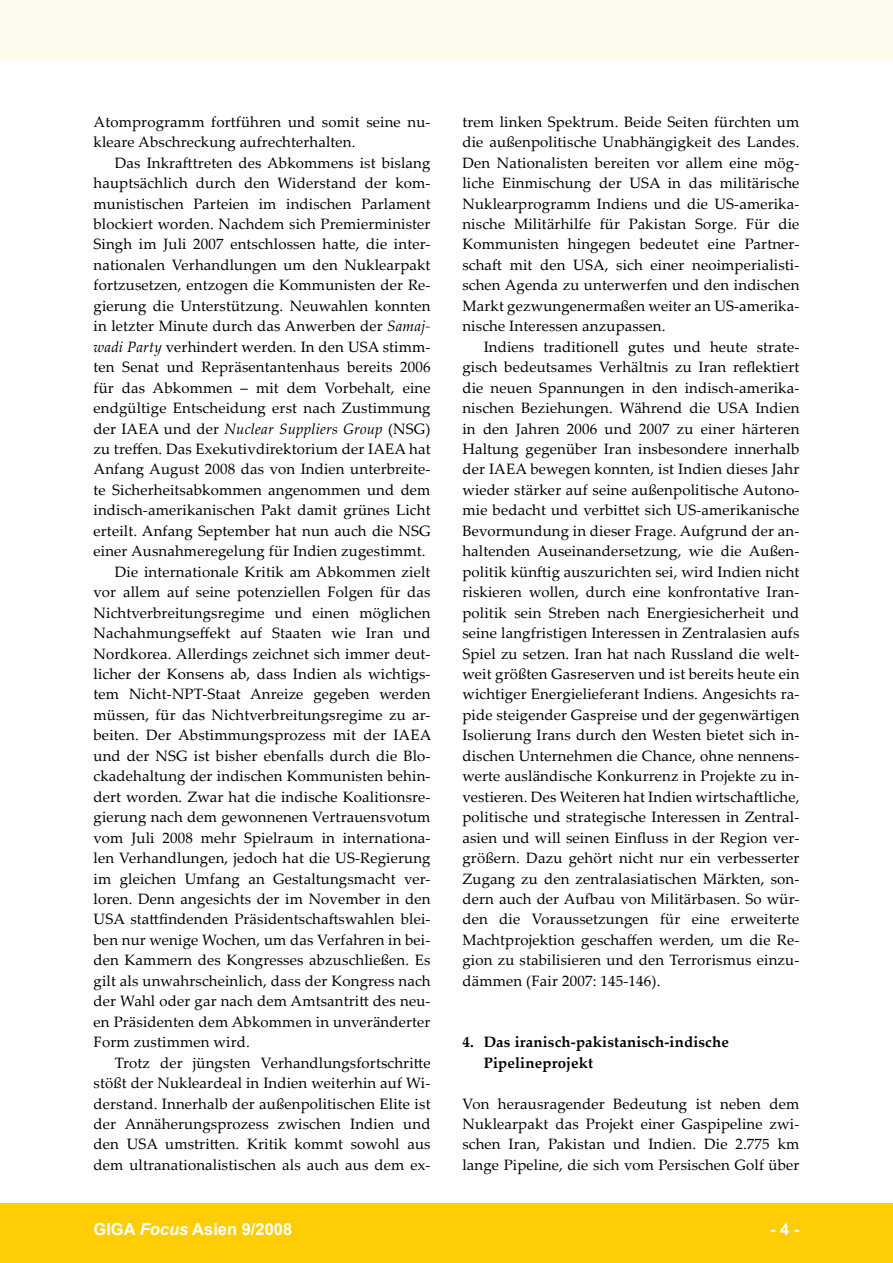
<style>
.page{position:relative;width:893px;height:1263px;background:#fff}
.page>*{position:absolute;margin:0;border:0;box-sizing:border-box;transform-origin:0 0}
.t1{font:700 16.5px "Arial";color:#fff}
.t2{font:15px/20.4px "Palatino Linotype";letter-spacing:.01em;color:#000;text-align:justify}
.t3{font:700 15px/20.4px "Palatino Linotype";letter-spacing:.01em;color:#000}
.t4{font:italic 15px "Palatino Linotype";letter-spacing:.01em;color:#000}
.s1{font-style:italic}
.s2{font-style:normal}
</style>
<div class="page">
<div style="left:0;top:1203px;width:893px;height:60px;background:#fecd04"></div>
<div style="left:0;top:1px;width:893px;height:59px;background:#fffaed"></div>
<p class="t2" style="left:94px;top:111px;width:338px">Atomprogramm fortführen und somit seine nu&shy;kleare Abschreckung aufrechterhalten.</p>
<p class="t2" style="left:115px;top:152px;width:317px">Das Inkrafttreten des Abkommens ist bislang</p>
<p class="t2" style="left:94px;top:172px;width:338px">hauptsächlich durch den Widerstand der kom-</p>
<p class="t2" style="left:94px;top:193px;width:338px">munistischen Parteien im indischen Parlament</p>
<p class="t2" style="left:94px;top:213px;width:338px">blockiert worden. Nachdem sich Premierminister</p>
<p class="t2" style="left:94px;top:234px;width:338px">Singh im Juli 2007 entschlossen hatte, die inter-</p>
<p class="t2" style="left:94px;top:254px;width:338px">nationalen Verhandlungen um den Nuklearpakt</p>
<p class="t2" style="left:94px;top:274px;width:338px">fortzusetzen, entzogen die Kommunisten der Re-</p>
<p class="t2" style="left:94px;top:295px;width:338px">gierung die Unterstützung. Neuwahlen konnten</p>
<p class="t2" style="left:94px;top:315px;width:338px">in letzter Minute durch das Anwerben der <span class="s1">Samaj-</span></p>
<p class="t2" style="left:94px;top:336px;width:338px"><span class="s1">wadi Party</span> verhindert werden. In den USA stimm-</p>
<p class="t2" style="left:94px;top:356px;width:338px">ten Senat und Repräsentantenhaus bereits 2006</p>
<p class="t2" style="left:94px;top:377px;width:339px">für das Abkommen – mit dem Vorbehalt, eine</p>
<p class="t2" style="left:94px;top:397px;width:338px">endgültige Entscheidung erst nach Zustimmung</p>
<p class="t4" style="left:94px;top:418px;width:338px"><span class="s2">der IAEA und der</span> Nuclear Suppliers Group <span class="s2">(NSG)</span></p>
<p class="t2" style="left:94px;top:438px;width:339px">zu treffen. Das Exekutivdirektorium der IAEA hat</p>
<p class="t2" style="left:94px;top:459px;width:338px">Anfang August 2008 das von Indien unterbreite-</p>
<p class="t2" style="left:94px;top:479px;width:338px">te Sicherheitsabkommen angenommen und dem</p>
<p class="t2" style="left:94px;top:499px;width:338px">indisch-amerikanischen Pakt damit grünes Licht</p>
<p class="t2" style="left:94px;top:520px;width:338px">erteilt. Anfang September hat nun auch die NSG</p>
<p class="t2" style="left:94px;top:540px;width:334px">einer Ausnahmeregelung für Indien zugestimmt.</p>
<p class="t2" style="left:115px;top:561px;width:317px">Die internationale Kritik am Abkommen zielt</p>
<p class="t2" style="left:94px;top:581px;width:338px">vor allem auf seine potenziellen Folgen für das</p>
<p class="t2" style="left:94px;top:602px;width:338px">Nichtverbreitungsregime und einen möglichen</p>
<p class="t2" style="left:94px;top:622px;width:338px">Nachahmungseffekt auf Staaten wie Iran und</p>
<p class="t2" style="left:94px;top:643px;width:338px">Nordkorea. Allerdings zeichnet sich immer deut-</p>
<p class="t2" style="left:94px;top:663px;width:338px">licher der Konsens ab, dass Indien als wichtigs-</p>
<p class="t2" style="left:94px;top:684px;width:338px">tem Nicht-NPT-Staat Anreize gegeben werden</p>
<p class="t2" style="left:94px;top:704px;width:338px">müssen, für das Nichtverbreitungsregime zu ar-</p>
<p class="t2" style="left:94px;top:724px;width:339px">beiten. Der Abstimmungsprozess mit der IAEA</p>
<p class="t2" style="left:94px;top:745px;width:338px">und der NSG ist bisher ebenfalls durch die Blo-</p>
<p class="t2" style="left:94px;top:765px;width:338px">ckadehaltung der indischen Kommunisten behin-</p>
<p class="t2" style="left:94px;top:786px;width:338px">dert worden. Zwar hat die indische Koalitionsre-</p>
<p class="t2" style="left:94px;top:806px;width:338px">gierung nach dem gewonnenen Vertrauensvotum</p>
<p class="t2" style="left:94px;top:827px;width:338px">vom Juli 2008 mehr Spielraum in internationa-</p>
<p class="t2" style="left:94px;top:847px;width:338px">len Verhandlungen, jedoch hat die US-Regierung</p>
<p class="t2" style="left:94px;top:868px;width:338px">im gleichen Umfang an Gestaltungsmacht ver-</p>
<p class="t2" style="left:94px;top:888px;width:339px">loren. Denn angesichts der im November in den</p>
<p class="t2" style="left:94px;top:908px;width:338px">USA stattfindenden Präsidentschaftswahlen blei-</p>
<p class="t2" style="left:94px;top:929px;width:338px">ben nur wenige Wochen, um das Verfahren in bei-</p>
<p class="t2" style="left:94px;top:949px;width:338px">den Kammern des Kongresses abzuschließen. Es</p>
<p class="t2" style="left:94px;top:970px;width:338px">gilt als unwahrscheinlich, dass der Kongress nach</p>
<p class="t2" style="left:94px;top:990px;width:338px">der Wahl oder gar nach dem Amtsantritt des neu-</p>
<p class="t2" style="left:94px;top:1011px;width:338px">en Präsidenten dem Abkommen in unveränderter</p>
<p class="t2" style="left:94px;top:1031px;width:158px">Form zustimmen wird.</p>
<p class="t2" style="left:115px;top:1052px;width:317px">Trotz der jüngsten Verhandlungsfortschritte</p>
<p class="t2" style="left:94px;top:1072px;width:338px">stößt der Nukleardeal in Indien weiterhin auf Wi-</p>
<p class="t2" style="left:94px;top:1093px;width:338px">derstand. Innerhalb der außenpolitischen Elite ist</p>
<p class="t2" style="left:94px;top:1113px;width:338px">der Annäherungsprozess zwischen Indien und</p>
<p class="t2" style="left:94px;top:1133px;width:339px">den USA umstritten. Kritik kommt sowohl aus</p>
<p class="t2" style="left:94px;top:1154px;width:338px">dem ultranationalistischen als auch aus dem ex-</p>
<p class="t2" style="left:462px;top:111px;width:339px">trem linken Spektrum. Beide Seiten fürchten um die außenpolitische Unabhängigkeit des Landes.<br>Den Nationalisten bereiten vor allem eine mög&shy;liche Einmischung der USA in das militärische Nuklearprogramm Indiens und die US-amerika&shy;nische Militärhilfe für Pakistan Sorge. Für die Kommunisten hingegen bedeutet eine Partner&shy;schaft mit den USA, sich einer neoimperialisti&shy;schen Agenda zu unterwerfen und den indischen Markt gezwungenermaßen weiter an US-amerika&shy;nische Interessen anzupassen.</p>
<p class="t2" style="left:462px;top:336px;width:339px;text-indent:21px">Indiens traditionell gutes und heute strate&shy;gisch bedeutsames Verhältnis zu Iran reflektiert die neuen Spannungen in den indisch-amerika&shy;nischen Beziehungen. Während die USA Indien in den Jahren 2006 und 2007 zu einer härteren Haltung gegenüber Iran insbesondere innerhalb der IAEA bewegen konnten, ist Indien dieses Jahr wieder stärker auf seine außenpolitische Autono&shy;mie bedacht und verbittet sich US-amerikanische Bevormundung in dieser Frage. Aufgrund der an&shy;haltenden Auseinandersetzung, wie die Außen&shy;politik künftig auszurichten sei, wird Indien nicht riskieren wollen, durch eine konfrontative Iran&shy;politik sein Streben nach Energiesicherheit und seine langfristigen Interessen in Zentralasien aufs Spiel zu setzen. Iran hat nach Russland die welt&shy;weit größten Gasreserven und ist bereits heute ein wichtiger Energielieferant Indiens. Angesichts ra&shy;pide steigender Gaspreise und der gegenwärtigen Isolierung Irans durch den Westen bietet sich in&shy;dischen Unternehmen die Chance, ohne nennens&shy;werte ausländische Konkurrenz in Projekte zu in&shy;vestieren. Des Weiteren hat Indien wirtschaftliche, politische und strategische Interessen in Zentral&shy;asien und will seinen Einfluss in der Region ver&shy;größern. Dazu gehört nicht nur ein verbesserter Zugang zu den zentralasiatischen Märkten, son&shy;dern auch der Aufbau von Militärbasen. So wür&shy;den die Voraussetzungen für eine erweiterte Machtprojektion geschaffen werden, um die Re&shy;gion zu stabilisieren und den Terrorismus einzu&shy;dämmen (Fair 2007: 145-146).</p>
<p class="t3" style="left:484px;top:1031px;width:247px;text-indent:-21px">4. Das iranisch-pakistanisch-indische<br>Pipelineprojekt</p>
<p class="t2" style="left:462px;top:1093px;width:338px">Von herausragender Bedeutung ist neben dem Nuklearpakt das Projekt einer Gaspipeline zwi&shy;schen Iran, Pakistan und Indien. Die 2.775 km lange Pipeline, die sich vom Persischen Golf über</p>
<p class="t1" style="left:94px;top:1218px;width:200px">GIGA <span class="s1">Focus</span> Asien 9/2008</p>
<p class="t1" style="left:770px;top:1218px;width:31px">- -</p>
</div>
